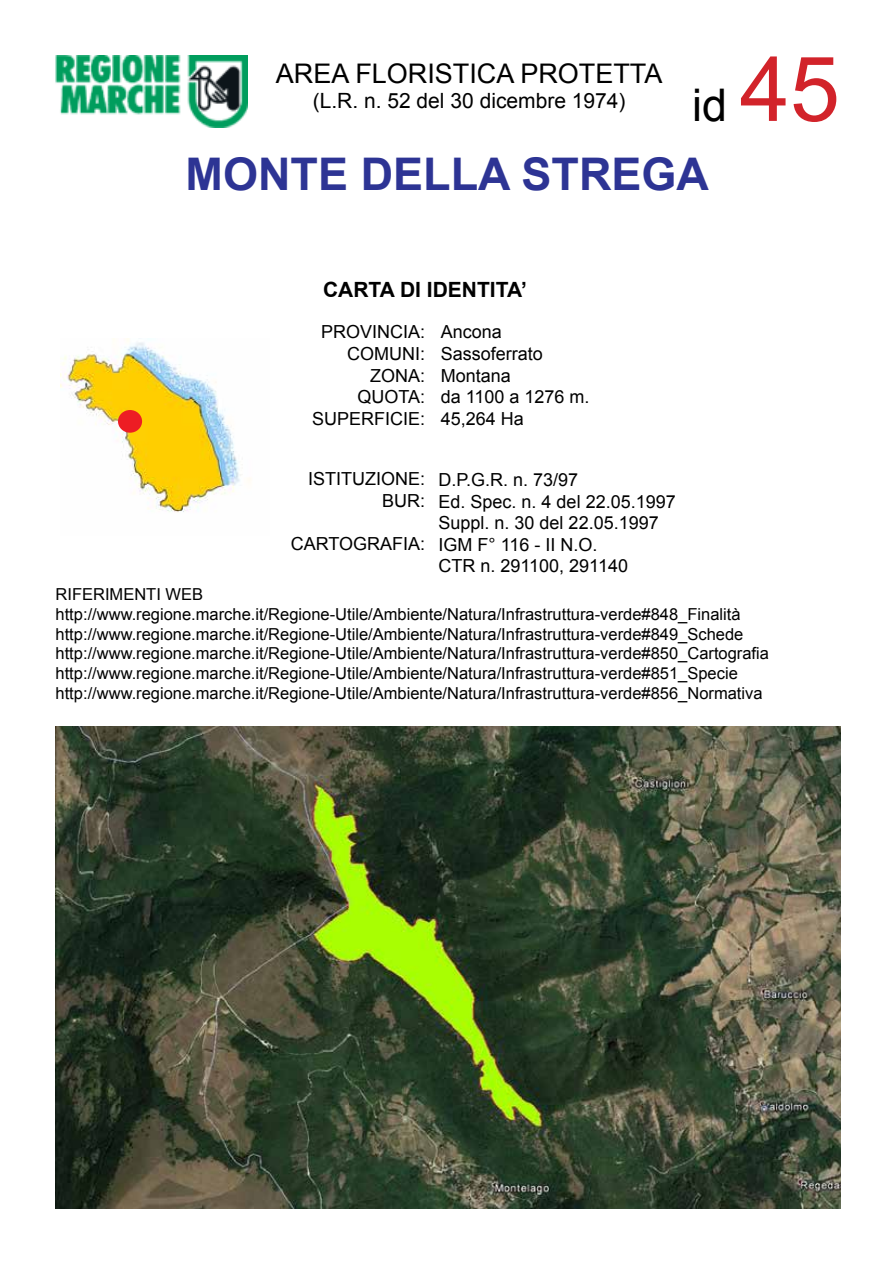
<style>
.page{position:relative;width:893px;height:1263px;background:#fff}
.page>*{position:absolute;margin:0;border:0;box-sizing:border-box;transform-origin:0 0}
.t1{font:700 45px "Arial";color:#2d3494}
.t2{font:45px "Arial";color:#000}
.t3{font:27px "Arial";color:#000}
.t4{font:21px "Arial";color:#000}
.t5{font:700 21px "Arial";color:#000}
.t6{font:18px/21.6px "Arial";color:#000}
.t7{font:16.5px/19.8px "Arial";color:#000}
.s1{font-size:90px;color:#d2232a}
</style>
<div class="page">
<img style="left:56px;top:727px;width:784px;height:482px">
<img style="left:55px;top:55px;width:192px;height:72px">
<img style="left:61px;top:339px;width:190px;height:174px">
<div style="left:118px;top:410px;width:24px;height:23px;background:#ed1d24;border-radius:50%"></div>
<h2 class="t3" style="left:276px;top:56px;width:388px">AREA FLORISTICA PROTETTA</h2>
<p class="t4" style="left:313px;top:87px;width:314px">(L.R. n. 52 del 30 dicembre 1974)</p>
<h1 class="t2" style="left:692px;top:76px;width:149px">id <span class="s1">45</span></h1>
<h1 class="t1" style="left:186px;top:144px;width:525px">MONTE DELLA STREGA</h1>
<p class="t5" style="left:323px;top:276px;width:205px">CARTA DI IDENTITA’</p>
<p class="t6" style="left:312px;top:321px;width:115px;text-align:right">PROVINCIA:<br>COMUNI:<br>ZONA:<br>QUOTA:<br>SUPERFICIE:</p>
<p class="t6" style="left:441px;top:321px;width:150px">Ancona<br>Sassoferrato<br>Montana<br>da 1100 a 1276 m.<br>45,264 Ha</p>
<p class="t6" style="left:308px;top:468px;width:119px;text-align:right">ISTITUZIONE:<br>BUR:</p>
<p class="t6" style="left:291px;top:533px;width:136px">CARTOGRAFIA:</p>
<p class="t7" style="left:56px;top:584px;width:715px">RIFERIMENTI WEB http://www.regione.marche.it/Regione-Utile/Ambiente/Natura/Infrastruttura-verde#848_Finalità http://www.regione.marche.it/Regione-Utile/Ambiente/Natura/Infrastruttura-verde#849_Schede http://www.regione.marche.it/Regione-Utile/Ambiente/Natura/Infrastruttura-verde#850_Cartografia http://www.regione.marche.it/Regione-Utile/Ambiente/Natura/Infrastruttura-verde#851_Specie http://www.regione.marche.it/Regione-Utile/Ambiente/Natura/Infrastruttura-verde#856_Normativa</p>
<p class="t6" style="left:439px;top:469px;width:239px">D.P.G.R. n. 73/97<br>Ed. Spec. n. 4 del 22.05.1997<br>Suppl. n. 30 del 22.05.1997<br>IGM F° 116 - II N.O.<br>CTR n. 291100, 291140</p>
</div>
